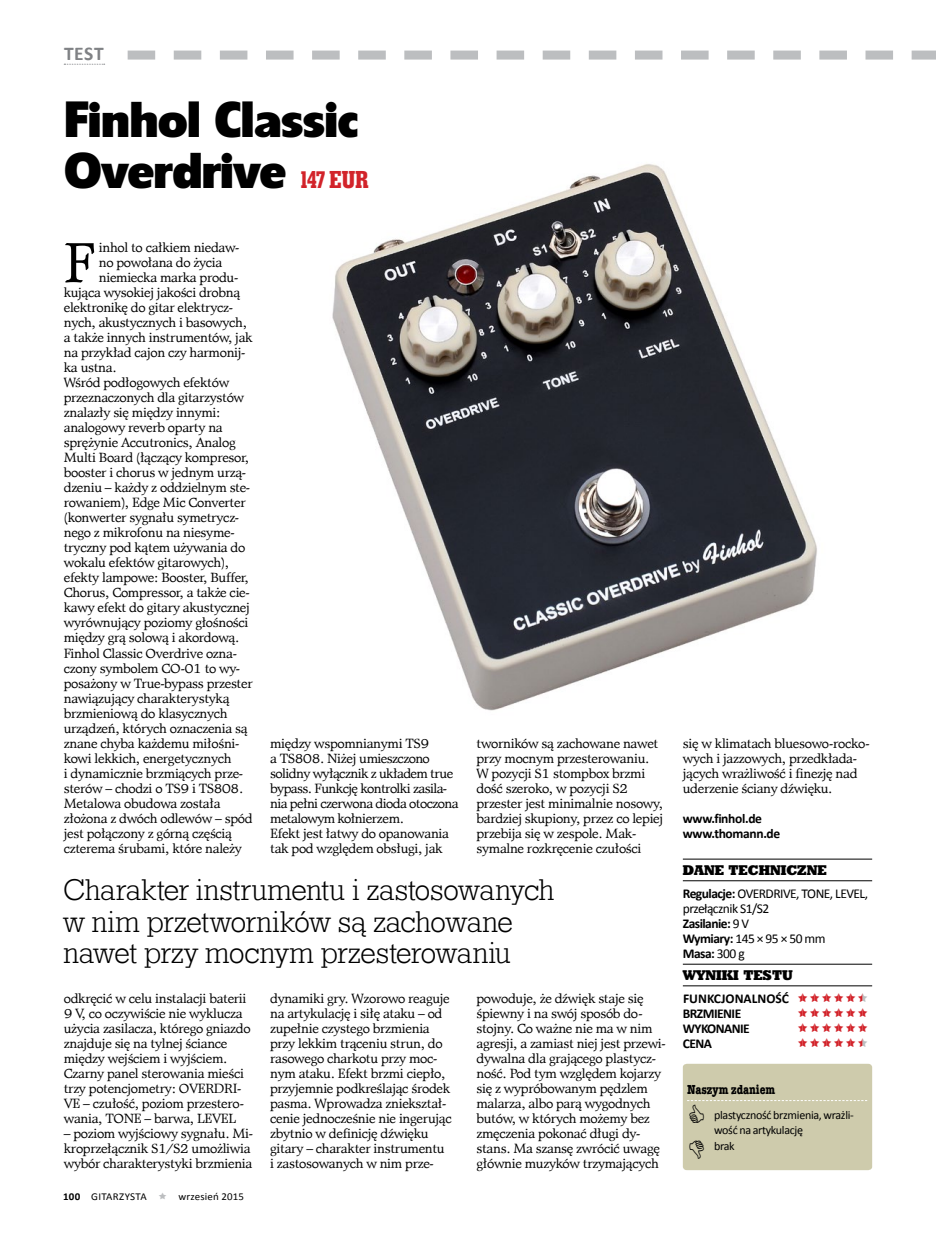
<style>
.page{position:relative;width:936px;height:1234px;background:#fff}
.page>*{position:absolute;margin:0;border:0;box-sizing:border-box;transform-origin:0 0}
.t1{font:57.3px "Matt Antique EU";color:#000}
.t2{font:48.45px/51px "EFN Olivea Nigra";letter-spacing:-.03em;color:#000}
.t3{font:25.5px/31.5px "Geo Slb 712 Lt PL";letter-spacing:-.005em;color:#000}
.t4{font:21.75px "Geo Slab 703 X Bd Cn PL";letter-spacing:-.04em;color:#d2232a}
.t5{font:700 19.5px "Calibri";color:#808285}
.t6{font:13.5px/15px "Matt Antique EU";letter-spacing:-.025em;color:#000}
.t7{font:13.5px/15px "Matt Antique EU";letter-spacing:-.045em;color:#000}
.t8{font:13.5px/15px "Calibri";letter-spacing:-.04em;color:#000}
.t9{font:700 13.5px/15px "Calibri";letter-spacing:-.025em;color:#000}
.t10{font:13.5px "Gitarzysta";color:#d2232a}
.t11{font:700 13.5px/15px "Calibri";color:#000}
.t12{font:700 condensed 13.5px "American Typewriter";color:#000}
.t13{font:12px/15px "Calibri";letter-spacing:-.025em;color:#000}
.t14{font:12px "Geo Slb 712 X Bd PL";color:#000}
.t15{font:10.5px "Calibri";letter-spacing:.015em;color:#000;scale:1.04 1}
.s1{font-weight:700}
.s2{font-family:"Gitarzysta";font-weight:400;color:#d2232a}
.s3{font-family:"Gitarzysta";font-weight:400;color:#bcbec0}
.s4{color:#bcbec0}
</style>
<div class="page">
<img style="left:332px;top:164px;width:485px;height:547px">
<svg style="left:128px;top:51px;width:806px;height:9px"></svg>
<hr style="left:682px;top:858px;width:190px;height:1px;background:#000">
<hr style="left:682px;top:880px;width:190px;height:1px;background:#000">
<hr style="left:682px;top:963px;width:190px;height:1px;background:#000">
<hr style="left:682px;top:985px;width:190px;height:1px;background:#000">
<svg style="left:64px;top:64px;width:41px;height:1px"></svg>
<div style="left:682px;top:1063px;width:190px;height:106px;background:#cecbac"></div>
<h3 class="t5" style="left:64px;top:45px;width:41px">TEST</h3>
<h2 class="t2" style="left:64px;top:93px;width:295px">Finhol Classic<br>Overdrive</h2>
<h3 class="t4" style="left:299px;top:172px;width:71px">147 EUR</h3>
<h1 class="t1" style="left:64px;top:226px;width:33px">F</h1>
<p class="t6" style="left:99px;top:240px;width:142px">inhol to całkiem niedaw-</p>
<p class="t6" style="left:99px;top:255px;width:125px">no powołana do życia</p>
<p class="t6" style="left:99px;top:270px;width:141px">niemiecka marka produ-</p>
<p class="t6" style="left:64px;top:285px;width:178px">kująca wysokiej jakości drobną</p>
<p class="t6" style="left:64px;top:300px;width:171px">elektronikę do gitar elektrycz-</p>
<p class="t6" style="left:64px;top:315px;width:185px">nych, akustycznych i basowych,</p>
<p class="t6" style="left:64px;top:330px;width:190px">a także innych instrumentów, jak</p>
<p class="t6" style="left:64px;top:345px;width:183px">na przykład cajon czy harmonij-</p>
<p class="t6" style="left:64px;top:360px;width:54px">ka ustna.</p>
<p class="t6" style="left:64px;top:375px;width:167px">Wśród podłogowych efektów</p>
<p class="t6" style="left:64px;top:390px;width:182px">przeznaczonych dla gitarzystów</p>
<p class="t6" style="left:64px;top:405px;width:158px">znalazły się między innymi:</p>
<p class="t6" style="left:64px;top:420px;width:160px">analogowy reverb oparty na</p>
<p class="t6" style="left:64px;top:435px;width:173px">sprężynie Accutronics, Analog</p>
<p class="t6" style="left:64px;top:450px;width:187px">Multi Board (łączący kompresor,</p>
<p class="t6" style="left:64px;top:465px;width:184px">booster i chorus w jednym urzą-</p>
<p class="t6" style="left:64px;top:480px;width:188px">dzeniu – każdy z oddzielnym ste-</p>
<p class="t6" style="left:64px;top:495px;width:183px">rowaniem), Edge Mic Converter</p>
<p class="t6" style="left:64px;top:510px;width:177px">(konwerter sygnału symetrycz-</p>
<p class="t6" style="left:64px;top:525px;width:172px">nego z mikrofonu na niesyme-</p>
<p class="t6" style="left:64px;top:540px;width:183px">tryczny pod kątem używania do</p>
<p class="t6" style="left:64px;top:555px;width:167px">wokalu efektów gitarowych),</p>
<p class="t6" style="left:64px;top:570px;width:186px">efekty lampowe: Booster, Buffer,</p>
<p class="t6" style="left:64px;top:585px;width:187px">Chorus, Compressor, a także cie-</p>
<p class="t6" style="left:64px;top:600px;width:187px">kawy efekt do gitary akustycznej</p>
<p class="t6" style="left:64px;top:615px;width:186px">wyrównujący poziomy głośności</p>
<p class="t6" style="left:64px;top:630px;width:177px">między grą solową i akordową.</p>
<p class="t6" style="left:64px;top:645px;width:174px">Finhol Classic Overdrive ozna-</p>
<p class="t6" style="left:64px;top:660px;width:178px">czony symbolem CO-01 to wy-</p>
<p class="t6" style="left:64px;top:675px;width:190px">posażony w True-bypass przester</p>
<p class="t6" style="left:64px;top:690px;width:167px">nawiązujący charakterystyką</p>
<p class="t6" style="left:64px;top:705px;width:165px">brzmieniową do klasycznych</p>
<p class="t6" style="left:64px;top:720px;width:185px">urządzeń, których oznaczenia są</p>
<p class="t6" style="left:64px;top:735px;width:177px">znane chyba każdemu miłośni-</p>
<p class="t6" style="left:64px;top:750px;width:169px">kowi lekkich, energetycznych</p>
<p class="t6" style="left:64px;top:765px;width:181px">i dynamicznie brzmiących prze-</p>
<p class="t6" style="left:64px;top:780px;width:181px">sterów – chodzi o TS9 i TS808.</p>
<p class="t6" style="left:64px;top:795px;width:158px">Metalowa obudowa została</p>
<p class="t6" style="left:64px;top:810px;width:190px">złożona z dwóch odlewów – spód</p>
<p class="t6" style="left:64px;top:825px;width:170px">jest połączony z górną częścią</p>
<p class="t6" style="left:64px;top:840px;width:179px">czterema śrubami, które należy</p>
<p class="t7" style="left:270px;top:735px;width:190px">między wspomnianymi TS9<br>a TS808. Niżej umieszczono solidny wyłącznik z układem true bypass. Funkcję kontrolki zasila&shy;nia pełni czerwona dioda otoczona metalowym kołnierzem.<br>Efekt jest łatwy do opanowania tak pod względem obsługi, jak</p>
<p class="t6" style="left:476px;top:735px;width:188px">tworników są zachowane nawet przy mocnym przesterowaniu.<br>W pozycji S1 stompbox brzmi dość szeroko, w pozycji S2 przester jest minimalnie nosowy, bardziej skupiony, przez co lepiej przebija się w zespole. Mak&shy;symalne rozkręcenie czułości</p>
<h3 class="t3" style="left:63px;top:876px;width:492px">Charakter instrumentu i zastosowanych w nim przetworników są zachowane nawet przy mocnym przesterowaniu</h3>
<p class="t6" style="left:64px;top:990px;width:188px">odkręcić w celu instalacji baterii<br>9 V, co oczywiście nie wyklucza użycia zasilacza, którego gniazdo znajduje się na tylnej ściance między wejściem i wyjściem.<br>Czarny panel sterowania mieści trzy potencjometry: OVERDRI-<br>VE – czułość, poziom przestero&shy;wania, TONE – barwa, LEVEL</p>
<p class="t6" style="left:64px;top:1125px;width:191px">– poziom wyjściowy sygnału. Mi&shy;kroprzełącznik S1/S2 umożliwia wybór charakterystyki brzmienia</p>
<p class="t15" style="left:63px;top:1191px;width:82px"><span class="s1">100</span> GITARZYSTA</p>
<p class="t15" style="left:178px;top:1191px;width:64px">wrzesień 2015</p>
<p class="t6" style="left:270px;top:990px;width:183px">dynamiki gry. Wzorowo reaguje na artykulację i siłę ataku – od zupełnie czystego brzmienia przy lekkim trąceniu strun, do rasowego charkotu przy moc&shy;nym ataku. Efekt brzmi ciepło, przyjemnie podkreślając środek pasma. Wprowadza zniekształ&shy;cenie jednocześnie nie ingerując zbytnio w definicję dźwięku gitary – charakter instrumentu i zastosowanych w nim prze-</p>
<p class="t6" style="left:476px;top:990px;width:191px">powoduje, że dźwięk staje się śpiewny i na swój sposób do&shy;stojny. Co ważne nie ma w nim agresji, a zamiast niej jest przewi&shy;dywalna dla grającego plastycz&shy;ność. Pod tym względem kojarzy się z wypróbowanym pędzlem malarza, albo parą wygodnych butów, w których możemy bez zmęczenia pokonać długi dy&shy;stans. Ma szansę zwrócić uwagę głównie muzyków trzymających</p>
<p class="t6" style="left:682px;top:735px;width:188px">się w klimatach bluesowo-rocko&shy;wych i jazzowych, przedkłada&shy;jących wrażliwość i finezję nad uderzenie ściany dźwięku.</p>
<p class="t9" style="left:682px;top:811px;width:99px">www.finhol.de www.thomann.de</p>
<p class="t14" style="left:682px;top:866px;width:145px">DANE TECHNICZNE</p>
<p class="t8" style="left:682px;top:886px;width:187px"><span class="s1">Regulacje:</span> OVERDRIVE, TONE, LEVEL, przełącznik S1/S2<br><span class="s1">Zasilanie:</span> 9 V<br><span class="s1">Wymiary:</span> 145 × 95 × 50 mm<br><span class="s1">Masa:</span> 300 g</p>
<p class="t14" style="left:682px;top:971px;width:111px">WYNIKI TESTU</p>
<p class="t11" style="left:682px;top:991px;width:187px">FUNKCJONALNOŚĆ <span class="s2">[][][][][}[</span><span class="s3">}<br></span>BRZMIENIE</p>
<p class="t10" style="left:796px;top:1006px;width:74px">[][][][][}[}</p>
<p class="t9" style="left:682px;top:1021px;width:69px">WYKONANIE</p>
<p class="t10" style="left:796px;top:1021px;width:74px">[][][][][}[}</p>
<p class="t9" style="left:682px;top:1036px;width:31px">CENA</p>
<p class="t10" style="left:796px;top:1036px;width:74px">[][][][][}[<span class="s4">}</span></p>
<p class="t12" style="left:687px;top:1080px;width:90px">Naszym zdaniem</p>
<p class="t13" style="left:714px;top:1108px;width:141px">plastyczność brzmienia, wrażli&shy;wość na artykulację</p>
<p class="t13" style="left:714px;top:1139px;width:22px">brak</p>
</div>
